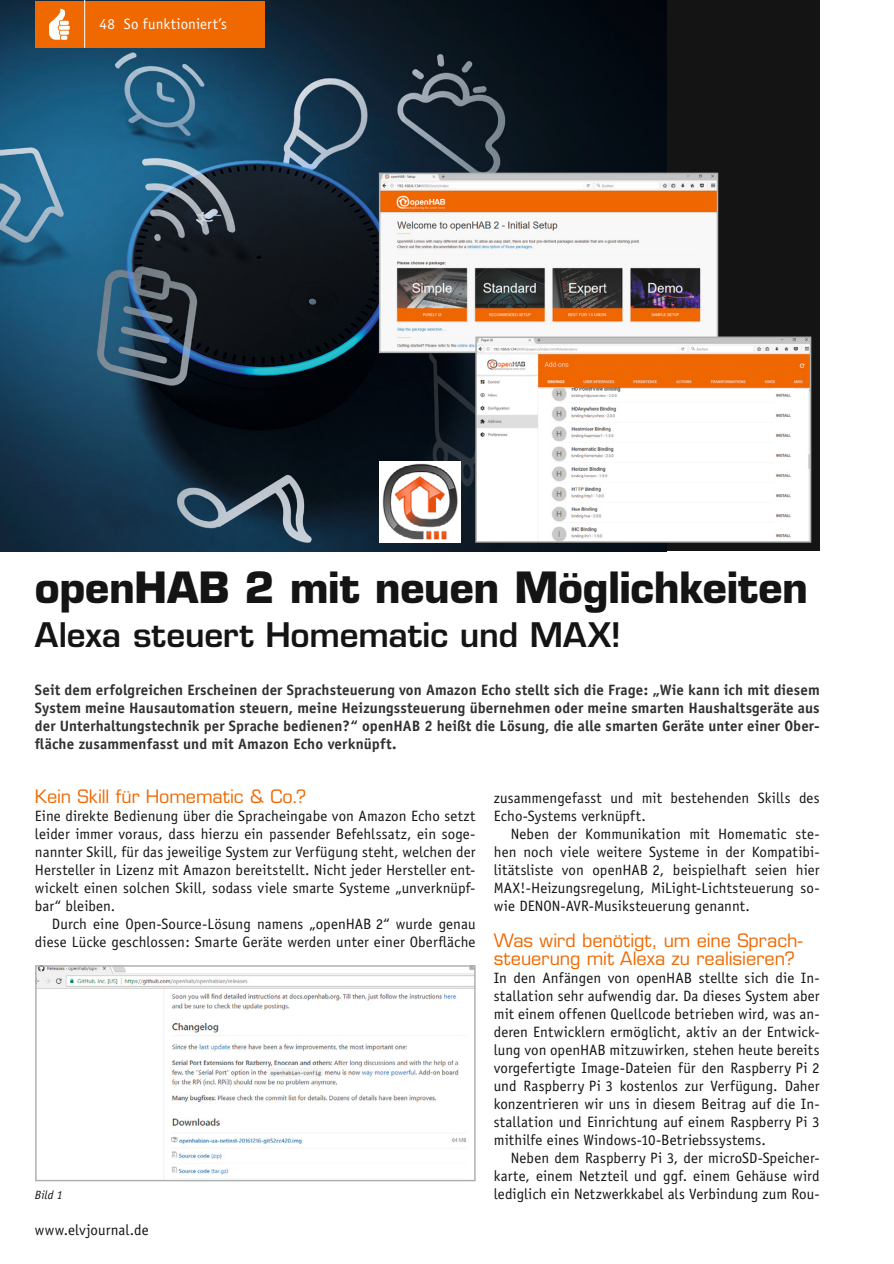
<style>
.page{position:relative;width:894px;height:1264px;background:#fff}
.page>*{position:absolute;margin:0;border:0;box-sizing:border-box;transform-origin:0 0}
.Headline1{font:700 42px "Eurostile";letter-spacing:-.01em;color:#141414}
.Headline2{font:600 33px "Eurostile";letter-spacing:-.005em;color:#141414}
.Subhead_5{font:18px/18px "Eurostile";color:#ef6800}
.Fließtext_Neuer_Absa{font:15px/18px "Officina Sans";letter-spacing:.01em;color:#141414;text-align:justify}
.Fließtext_Neue_Zeile{font:15px/18px "Officina Sans";letter-spacing:.005em;color:#141414;text-align:justify}
.Einleitung{font:700 15px/18px "Officina Sans";letter-spacing:.005em;color:#313130;text-align:justify}
.Kopfzeile_links{font:15px "Officina Sans";letter-spacing:.005em;color:#fff}
.Bildunterschrift{font:italic 12px "Officina Sans";color:#141414}
</style>
<div class="page">
<div style="left:1px;top:1px;width:819px;height:550px;background:#141414"></div>
<img style="left:1px;top:1px;width:666px;height:550px">
<img style="left:382px;top:176px;width:333px;height:174px">
<div style="left:379px;top:173px;width:339px;height:180px;border:2px solid #afb0b0"></div>
<img style="left:478px;top:339px;width:330px;height:200px">
<div style="left:475px;top:336px;width:336px;height:206px;border:2px solid #afb0b0"></div>
<img style="left:379px;top:461px;width:82px;height:81px">
<img style="left:37px;top:967px;width:437px;height:208px">
<div style="left:35px;top:965px;width:441px;height:216px;border:1px solid #afb0b0"></div>
<div style="left:35px;top:1px;width:230px;height:47px;background:#ef6800"></div>
<hr style="left:84px;top:1px;width:1px;height:47px;background:#fff">
<svg style="left:49px;top:8px;width:21px;height:32px"></svg>
<p class="Kopfzeile_links" style="left:100px;top:15px;width:129px">48 So funktioniert’s</p>
<p class="Headline1" style="left:35px;top:561px;width:775px">openHAB 2 mit neuen Möglichkeiten</p>
<p class="Headline2" style="left:35px;top:614px;width:588px">Alexa steuert Homematic und MAX!</p>
<p class="Einleitung" style="left:35px;top:680px;width:786px">Seit dem erfolgreichen Erscheinen der Sprachsteuerung von Amazon Echo stellt sich die Frage: „Wie kann ich mit diesem System meine Hausautomation steuern, meine Heizungssteuerung übernehmen oder meine smarten Haushaltsgeräte aus der Unterhaltungstechnik per Sprache bedienen?“ openHAB 2 heißt die Lösung, die alle smarten Geräte unter einer Ober&shy;fläche zusammenfasst und mit Amazon Echo verknüpft.</p>
<p class="Subhead_5" style="left:35px;top:787px;width:273px">Kein Skill für Homematic &amp; Co.?</p>
<p class="Fließtext_Neuer_Absa" style="left:35px;top:807px;width:442px">Eine direkte Bedienung über die Spracheingabe von Amazon Echo setzt leider immer voraus, dass hierzu ein passender Befehlssatz, ein soge&shy;nannter Skill, für das jeweilige System zur Verfügung steht, welchen der Hersteller in Lizenz mit Amazon bereitstellt. Nicht jeder Hersteller ent&shy;wickelt einen solchen Skill, sodass viele smarte Systeme „unverknüpf&shy;bar“ bleiben.</p>
<p class="Fließtext_Neue_Zeile" style="left:35px;top:915px;width:442px;text-align:right">Durch eine Open-Source-Lösung namens „openHAB 2“ wurde genau diese Lücke geschlossen: Smarte Geräte werden unter einer Oberfläche</p>
<p class="Bildunterschrift" style="left:35px;top:1188px;width:30px">Bild 1</p>
<p class="Fließtext_Neuer_Absa" style="left:35px;top:1221px;width:115px">www.elvjournal.de</p>
<p class="Fließtext_Neue_Zeile" style="left:494px;top:789px;width:327px">zusammengefasst und mit bestehenden Skills des<br>Echo-Systems verknüpft.</p>
<p class="Fließtext_Neue_Zeile" style="left:494px;top:825px;width:327px;text-indent:17px">Neben der Kommunikation mit Homematic ste&shy;hen noch viele weitere Systeme in der Kompatibi&shy;litätsliste von openHAB 2, beispielhaft seien hier MAX!-Heizungsregelung, MiLight-Lichtsteuerung so&shy;wie DENON-AVR-Musiksteuerung genannt.</p>
<p class="Subhead_5" style="left:494px;top:931px;width:310px">Was wird benötigt, um eine Sprach&shy;steuerung mit Alexa zu realisieren?</p>
<p class="Fließtext_Neuer_Absa" style="left:494px;top:969px;width:327px">In den Anfängen von openHAB stellte sich die In&shy;stallation sehr aufwendig dar. Da dieses System aber mit einem offenen Quellcode betrieben wird, was an&shy;deren Entwicklern ermöglicht, aktiv an der Entwick&shy;lung von openHAB mitzuwirken, stehen heute bereits vorgefertigte Image-Dateien für den Raspberry Pi 2 und Raspberry Pi 3 kostenlos zur Verfügung. Daher konzentrieren wir uns in diesem Beitrag auf die In&shy;stallation und Einrichtung auf einem Raspberry Pi 3 mithilfe eines Windows-10-Betriebssystems.</p>
<p class="Fließtext_Neue_Zeile" style="left:494px;top:1149px;width:327px;text-indent:17px">Neben dem Raspberry Pi 3, der microSD-Speicher&shy;karte, einem Netzteil und ggf. einem Gehäuse wird lediglich ein Netzwerkkabel als Verbindung zum Rou-</p>
</div>
